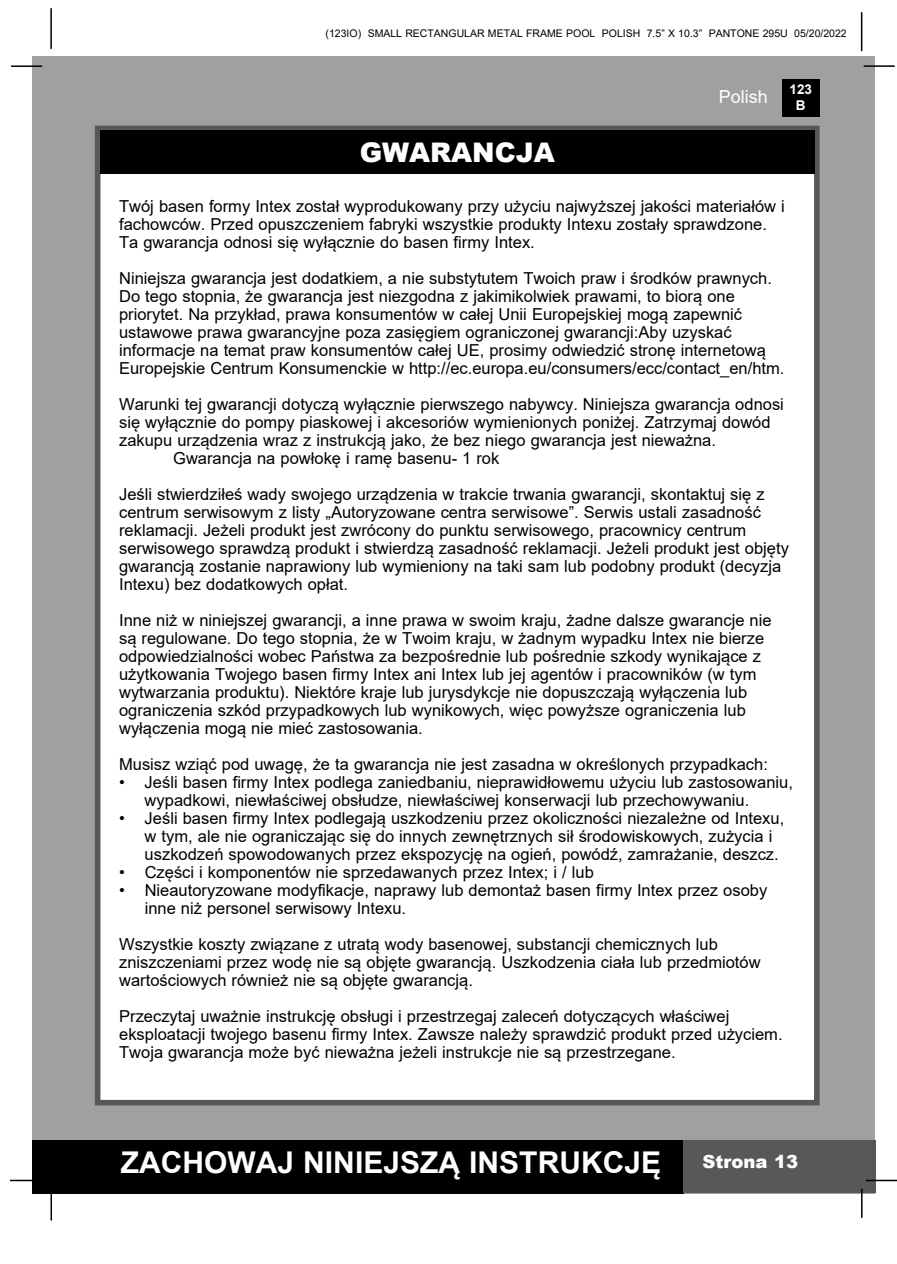
<style>
.page{position:relative;width:897px;height:1264px;background:#fff}
.page>*{position:absolute;margin:0;border:0;box-sizing:border-box;transform-origin:0 0}
.t1{font:700 30px "Arial";color:#fff}
.t2{font:900 27px "Arial";color:#fff}
.t3{font:900 18px "Arial";color:#fff}
.t4{font:18px "Arial";color:#fff}
.t5{font:16.5px/18px "Arial";color:#000}
.t6{font:700 13.5px/16.2px "Arial";color:#fff;text-align:center}
.t7{font:10.5px "Arial";color:#000}
</style>
<div class="page">
<div style="left:33px;top:56px;width:842px;height:1137px;background:#9fa0a0"></div>
<div style="left:782px;top:79px;width:37px;height:38px;background:#000"></div>
<hr style="left:863px;top:65px;width:31px;height:2px;background:#000">
<hr style="left:50px;top:8px;width:2px;height:41px;background:#000">
<hr style="left:860px;top:12px;width:2px;height:39px;background:#000">
<div style="left:33px;top:1140px;width:650px;height:53px;background:#000"></div>
<div style="left:683px;top:1140px;width:192px;height:53px;background:#595757"></div>
<hr style="left:865px;top:1179px;width:31px;height:2px;background:#000">
<hr style="left:860px;top:1188px;width:2px;height:29px;background:#000">
<hr style="left:50px;top:1190px;width:2px;height:30px;background:#000">
<hr style="left:10px;top:1179px;width:31px;height:2px;background:#000">
<hr style="left:11px;top:65px;width:31px;height:2px;background:#000">
<div style="left:95px;top:126px;width:724px;height:979px;background:#fff;border:6px solid #595757"></div>
<div style="left:100px;top:130px;width:714px;height:44px;background:#000"></div>
<p class="t7" style="left:325px;top:26px;width:522px">(123IO) SMALL RECTANGULAR METAL FRAME POOL POLISH 7.5” X 10.3” PANTONE 295U 05/20/2022</p>
<p class="t4" style="left:718px;top:84px;width:51px">Polish</p>
<p class="t6" style="left:789px;top:81px;width:24px">123<br>B</p>
<h2 class="t2" style="left:359px;top:132px;width:197px">GWARANCJA</h2>
<p class="t5" style="left:119px;top:197px;width:667px">Twój basen formy Intex został wyprodukowany przy użyciu najwyższej jakości materiałów i fachowców. Przed opuszczeniem fabryki wszystkie produkty Intexu zostały sprawdzone.<br>Ta gwarancja odnosi się wyłącznie do basen firmy Intex.</p>
<p class="t5" style="left:119px;top:269px;width:666px">Niniejsza gwarancja jest dodatkiem, a nie substytutem Twoich praw i środków prawnych.<br>Do tego stopnia, że gwarancja jest niezgodna z jakimikolwiek prawami, to biorą one priorytet. Na przykład, prawa konsumentów w całej Unii Europejskiej mogą zapewnić ustawowe prawa gwarancyjne poza zasięgiem ograniczonej gwarancji:Aby uzyskać informacje na temat praw konsumentów całej UE, prosimy odwiedzić stronę internetową Europejskie Centrum Konsumenckie w http://ec.europa.eu/consumers/ecc/contact_en/htm.</p>
<p class="t5" style="left:119px;top:395px;width:666px">Warunki tej gwarancji dotyczą wyłącznie pierwszego nabywcy. Niniejsza gwarancja odnosi</p>
<p class="t5" style="left:119px;top:413px;width:653px">się wyłącznie do pompy piaskowej i akcesoriów wymienionych poniżej. Zatrzymaj dowód</p>
<p class="t5" style="left:119px;top:431px;width:598px">zakupu urządzenia wraz z instrukcją jako, że bez niego gwarancja jest nieważna.</p>
<p class="t5" style="left:173px;top:449px;width:328px">Gwarancja na powłokę i ramę basenu- 1 rok</p>
<p class="t5" style="left:119px;top:485px;width:671px">Jeśli stwierdziłeś wady swojego urządzenia w trakcie trwania gwarancji, skontaktuj się z centrum serwisowym z listy „Autoryzowane centra serwisowe”. Serwis ustali zasadność reklamacji. Jeżeli produkt jest zwrócony do punktu serwisowego, pracownicy centrum serwisowego sprawdzą produkt i stwierdzą zasadność reklamacji. Jeżeli produkt jest objęty gwarancją zostanie naprawiony lub wymieniony na taki sam lub podobny produkt (decyzja Intexu) bez dodatkowych opłat.</p>
<p class="t5" style="left:119px;top:611px;width:654px">Inne niż w niniejszej gwarancji, a inne prawa w swoim kraju, żadne dalsze gwarancje nie są regulowane. Do tego stopnia, że w Twoim kraju, w żadnym wypadku Intex nie bierze odpowiedzialności wobec Państwa za bezpośrednie lub pośrednie szkody wynikające z użytkowania Twojego basen firmy Intex ani Intex lub jej agentów i pracowników (w tym wytwarzania produktu). Niektóre kraje lub jurysdykcje nie dopuszczają wyłączenia lub ograniczenia szkód przypadkowych lub wynikowych, więc powyższe ograniczenia lub wyłączenia mogą nie mieć zastosowania.</p>
<p class="t5" style="left:119px;top:755px;width:650px">Musisz wziąć pod uwagę, że ta gwarancja nie jest zasadna w określonych przypadkach:</p>
<p class="t5" style="left:145px;top:773px;width:649px;text-indent:-26px">• Jeśli basen firmy Intex podlega zaniedbaniu, nieprawidłowemu użyciu lub zastosowaniu, wypadkowi, niewłaściwej obsłudze, niewłaściwej konserwacji lub przechowywaniu.</p>
<p class="t5" style="left:145px;top:809px;width:641px;text-indent:-26px">• Jeśli basen firmy Intex podlegają uszkodzeniu przez okoliczności niezależne od Intexu, w tym, ale nie ograniczając się do innych zewnętrznych sił środowiskowych, zużycia i uszkodzeń spowodowanych przez ekspozycję na ogień, powódź, zamrażanie, deszcz.</p>
<p class="t5" style="left:119px;top:863px;width:476px">• Części i komponentów nie sprzedawanych przez Intex; i / lub</p>
<p class="t5" style="left:145px;top:881px;width:624px;text-indent:-26px">• Nieautoryzowane modyfikacje, naprawy lub demontaż basen firmy Intex przez osoby inne niż personel serwisowy Intexu.</p>
<p class="t5" style="left:119px;top:935px;width:643px">Wszystkie koszty związane z utratą wody basenowej, substancji chemicznych lub zniszczeniami przez wodę nie są objęte gwarancją. Uszkodzenia ciała lub przedmiotów wartościowych również nie są objęte gwarancją.</p>
<p class="t5" style="left:119px;top:1007px;width:665px">Przeczytaj uważnie instrukcję obsługi i przestrzegaj zaleceń dotyczących właściwej eksploatacji twojego basenu firmy Intex. Zawsze należy sprawdzić produkt przed użyciem.<br>Twoja gwarancja może być nieważna jeżeli instrukcje nie są przestrzegane.</p>
<h1 class="t1" style="left:121px;top:1141px;width:542px">ZACHOWAJ NINIEJSZĄ INSTRUKCJĘ</h1>
<p class="t3" style="left:702px;top:1149px;width:97px">Strona 13</p>
</div>
